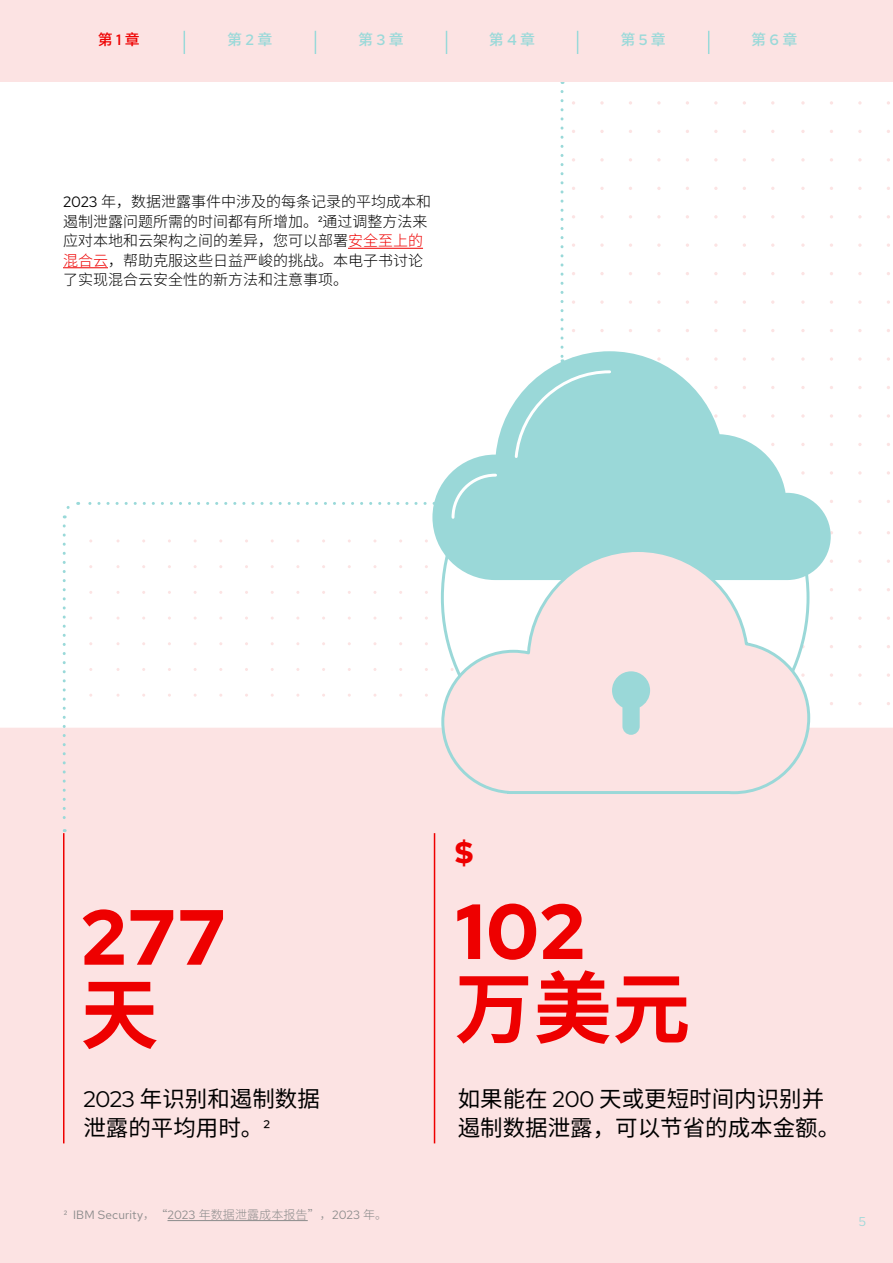
<style>
.page{position:relative;width:893px;height:1263px;background:#fff}
.page>*{position:absolute;margin:0;border:0;box-sizing:border-box;transform-origin:0 0}
.t1{font:700 78px/78px "Red Hat Text";letter-spacing:.01em;color:#e00}
.t2{font:700 32.4px "Red Hat Text";color:#e00}
.Main_-_Subhead_15_19{font:22.5px/28.5px "Noto Sans SC";color:#000}
.Main_-_Body_copy{font:300 15px/19.5px "Noto Sans SC";color:#000}
.Main_-_Body_copy-2{font:500 15px "Noto Sans SC";color:#99d9d9}
.Main_-_Body_copy-3{font:500 15px "Noto Sans SC";color:#e00}
.t3{font:12.75px "Red Hat Text";color:#99d9d9}
.t4{font:12px "Red Hat Text";letter-spacing:.01em;color:#8b8b8b}
.s1{font-family:"Red Hat Text"}
.s2{font-family:"Red Hat Text";font-weight:400}
.s3{color:#e00}
.s4{font-family:"Noto Sans SC"}
.s5{font-family:"Red Hat Display"}
.s6{font-family:"Noto Sans SC";font-weight:300}
</style>
<div class="page">
<div style="left:0;top:728px;width:893px;height:535px;background:#fce3e3"></div>
<svg style="left:600px;top:300px;width:4px;height:4px"></svg>
<svg style="left:600px;top:243px;width:4px;height:4px"></svg>
<svg style="left:657px;top:300px;width:4px;height:4px"></svg>
<svg style="left:657px;top:243px;width:4px;height:4px"></svg>
<svg style="left:714px;top:300px;width:4px;height:4px"></svg>
<svg style="left:714px;top:243px;width:4px;height:4px"></svg>
<svg style="left:600px;top:158px;width:4px;height:4px"></svg>
<svg style="left:600px;top:101px;width:4px;height:4px"></svg>
<svg style="left:657px;top:158px;width:4px;height:4px"></svg>
<svg style="left:657px;top:101px;width:4px;height:4px"></svg>
<svg style="left:714px;top:158px;width:4px;height:4px"></svg>
<svg style="left:714px;top:101px;width:4px;height:4px"></svg>
<svg style="left:801px;top:300px;width:4px;height:4px"></svg>
<svg style="left:801px;top:243px;width:4px;height:4px"></svg>
<svg style="left:858px;top:471px;width:4px;height:4px"></svg>
<svg style="left:858px;top:414px;width:4px;height:4px"></svg>
<svg style="left:858px;top:357px;width:4px;height:4px"></svg>
<svg style="left:858px;top:300px;width:4px;height:4px"></svg>
<svg style="left:858px;top:243px;width:4px;height:4px"></svg>
<svg style="left:801px;top:158px;width:4px;height:4px"></svg>
<svg style="left:801px;top:101px;width:4px;height:4px"></svg>
<svg style="left:858px;top:158px;width:4px;height:4px"></svg>
<svg style="left:858px;top:101px;width:4px;height:4px"></svg>
<svg style="left:858px;top:673px;width:4px;height:4px"></svg>
<svg style="left:560px;top:91px;width:3px;height:258px"></svg>
<svg style="left:78px;top:502px;width:347px;height:3px"></svg>
<svg style="left:62px;top:506px;width:8px;height:12px"></svg>
<svg style="left:63px;top:526px;width:3px;height:306px"></svg>
<svg style="left:432px;top:351px;width:399px;height:221px;fill:#9ad8d8"></svg>
<svg style="left:450px;top:472px;width:48px;height:48px;background:#a2dbdb"></svg>
<svg style="left:513px;top:369px;width:100px;height:91px;background:#a4dcdc"></svg>
<svg style="left:440px;top:547px;width:372px;height:247px"></svg>
<div style="left:0;top:0;width:893px;height:81px;background:#fce3e3"></div>
<svg style="left:184px;top:31px;width:1px;height:23px"></svg>
<svg style="left:315px;top:31px;width:1px;height:23px"></svg>
<svg style="left:446px;top:31px;width:1px;height:23px"></svg>
<svg style="left:577px;top:31px;width:1px;height:23px"></svg>
<svg style="left:708px;top:31px;width:1px;height:23px"></svg>
<div style="left:57px;top:867px;width:208px;height:175px;background:#fce3e3;border-radius:13px"></div>
<div style="left:428px;top:867px;width:238px;height:158px;background:#fce3e3"></div>
<hr style="left:348px;top:248px;width:75px;height:1px;background:#e00">
<hr style="left:63px;top:267px;width:45px;height:1px;background:#e00">
<hr style="left:63px;top:833px;width:1px;height:310px;background:#e00">
<hr style="left:434px;top:833px;width:1px;height:310px;background:#e00">
<hr style="left:167px;top:1220px;width:141px;height:1px;background:#8b8b8b">
<p class="Main_-_Body_copy-3" style="left:98px;top:31px;width:43px">第 <span class="s1">1</span> 章</p>
<p class="Main_-_Body_copy-2" style="left:227px;top:31px;width:47px">第 <span class="s1">2</span> 章</p>
<p class="Main_-_Body_copy-2" style="left:358px;top:31px;width:47px">第 <span class="s1">3</span> 章</p>
<p class="Main_-_Body_copy-2" style="left:489px;top:31px;width:48px">第 <span class="s1">4</span> 章</p>
<p class="Main_-_Body_copy-2" style="left:620px;top:31px;width:47px">第 <span class="s1">5</span> 章</p>
<p class="Main_-_Body_copy-2" style="left:751px;top:31px;width:48px">第 <span class="s1">6</span> 章</p>
<p class="Main_-_Body_copy" style="left:63px;top:192px;width:370px"><span class="s2">2023</span> 年，数据泄露事件中涉及的每条记录的平均成本和遏制泄露问题所需的时间都有所增加。<span class="s2">²</span>通过调整方法来应对本地和云架构之间的差异，您可以部署<span class="s3">安全至上的混合云</span>，帮助克服这些日益严峻的挑战。本电子书讨论了实现混合云安全性的新方法和注意事项。</p>
<p class="t1" style="left:80px;top:898px;width:147px">277<span class="s4">天</span></p>
<p class="t2" style="left:455px;top:831px;width:21px">$</p>
<p class="t1" style="left:455px;top:892px;width:237px">102<br><span class="s4">万美元</span></p>
<p class="Main_-_Subhead_15_19" style="left:83px;top:1085px;width:238px"><span class="s5">2023</span> 年识别和遏制数据泄露的平均用时。<span class="s5">²</span></p>
<p class="Main_-_Subhead_15_19" style="left:458px;top:1085px;width:384px">如果能在 <span class="s5">200</span> 天或更短时间内识别并遏制数据泄露，可以节省的成本金额。</p>
<p class="t4" style="left:64px;top:1207px;width:325px">² IBM Security<span class="s6">，“</span>2023 <span class="s6">年数据泄露成本报告”，</span>2023 <span class="s6">年。</span></p>
<p class="t3" style="left:859px;top:1213px;width:9px">5</p>
</div>
